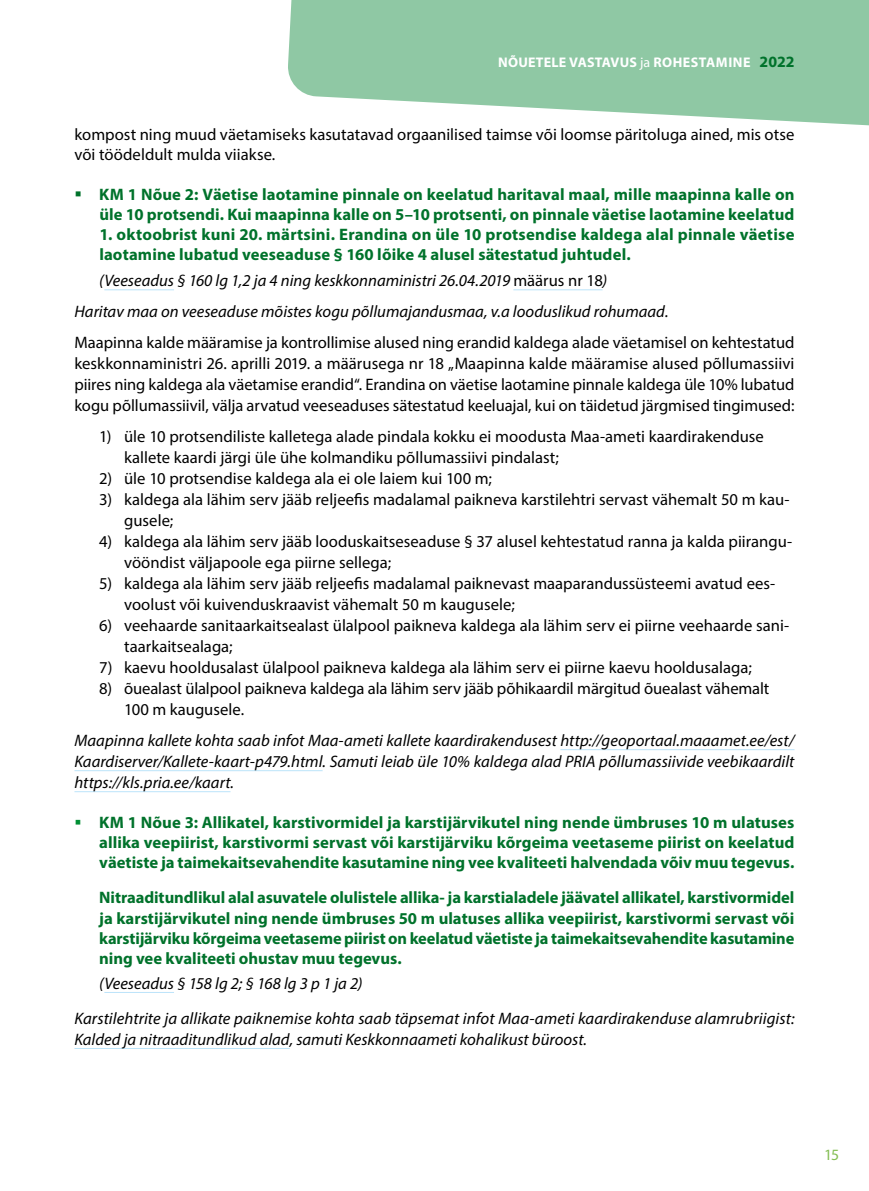
<style>
.page{position:relative;width:869px;height:1191px;background:#fff}
.page>*{position:absolute;margin:0;border:0;box-sizing:border-box;transform-origin:0 0}
.t1{font:16.62px/21px "Myriad Pro";color:#000}
.t2{font:700 16.62px/20.1px "Myriad Pro";letter-spacing:.005em;color:#00722b}
.t3{font:italic 16.62px/21px "Myriad Pro";color:#000}
.t4{font:15.75px "Myriad Pro";color:#84be54}
.t5{font:700 14px "Myriad Pro";letter-spacing:.015em;color:#fff}
.s1{font-weight:400}
.s2{font-size:15.75px;color:#00722b}
.s3{font-style:normal}
.s4{color:#008f34}
</style>
<div class="page">
<svg style="left:288px;top:0;width:580px;height:126px;background:#9dcfaf"></svg>
<hr style="left:104px;top:289px;width:70px;height:1px;background:#bce4fa">
<hr style="left:513px;top:289px;width:89px;height:1px;background:#bce4fa">
<hr style="left:560px;top:749px;width:234px;height:1px;background:#bce4fa">
<hr style="left:74px;top:770px;width:248px;height:1px;background:#bce4fa">
<hr style="left:74px;top:791px;width:156px;height:1px;background:#bce4fa">
<hr style="left:104px;top:992px;width:70px;height:1px;background:#bce4fa">
<hr style="left:74px;top:1048px;width:215px;height:1px;background:#bce4fa">
<p class="t5" style="left:498px;top:53px;width:297px">NÕUETELE VASTAVUS <span class="s1">ja</span> ROHESTAMINE <span class="s2">2022</span></p>
<p class="t1" style="left:74px;top:124px;width:721px;line-height:20.1px">kompost ning muud väetamiseks kasutatavad orgaanilised taimse või loomse päritoluga ained, mis otse või töödeldult mulda viiakse.</p>
<p class="t2" style="left:99px;top:184px;width:696px">KM 1 Nõue 2: Väetise laotamine pinnale on keelatud haritaval maal, mille maapinna kalle on üle 10 protsendi. Kui maapinna kalle on 5–10 protsenti, on pinnale väetise laotamine keelatud</p>
<p class="t2" style="left:99px;top:224px;width:696px">1. oktoobrist kuni 20. märtsini. Erandina on üle 10 protsendise kaldega alal pinnale väetise laotamine lubatud veeseaduse § 160 lõike 4 alusel sätestatud juhtudel.</p>
<p class="t3" style="left:74px;top:265px;width:595px;line-height:31px;text-indent:25px">(Veeseadus § 160 lg 1,2 ja 4 ning keskkonnaministri 26.04.2019 <span class="s3">määrus nr 18</span>)<br>Haritav maa on veeseaduse mõistes kogu põllumajandusmaa, v.a looduslikud rohumaad.</p>
<p class="t1" style="left:74px;top:332px;width:721px;text-align:justify">Maapinna kalde määramise ja kontrollimise alused ning erandid kaldega alade väetamisel on kehtestatud keskkonnaministri 26. aprilli 2019. a määrusega nr 18 „Maapinna kalde määramise alused põllumassiivi piires ning kaldega ala väetamise erandid“. Erandina on väetise laotamine pinnale kaldega üle 10% lubatud kogu põllumassiivil, välja arvatud veeseaduses sätestatud keeluajal, kui on täidetud järgmised tingimused:</p>
<p class="t1" style="left:124px;top:426px;width:641px;text-indent:-25px">1) üle 10 protsendiliste kalletega alade pindala kokku ei moodusta Maa-ameti kaardirakenduse kallete kaardi järgi üle ühe kolmandiku põllumassiivi pindalast;</p>
<p class="t1" style="left:99px;top:468px;width:394px">2) üle 10 protsendise kaldega ala ei ole laiem kui 100 m;</p>
<p class="t1" style="left:124px;top:489px;width:666px;text-indent:-25px">3) kaldega ala lähim serv jääb reljeefis madalamal paikneva karstilehtri servast vähemalt 50 m kau&shy;gusele;</p>
<p class="t1" style="left:124px;top:531px;width:669px;text-indent:-25px">4) kaldega ala lähim serv jääb looduskaitseseaduse § 37 alusel kehtestatud ranna ja kalda piirangu&shy;vööndist väljapoole ega piirne sellega;</p>
<p class="t1" style="left:124px;top:573px;width:652px;text-indent:-25px">5) kaldega ala lähim serv jääb reljeefis madalamal paiknevast maaparandussüsteemi avatud ees&shy;voolust või kuivenduskraavist vähemalt 50 m kaugusele;</p>
<p class="t1" style="left:124px;top:615px;width:666px;text-indent:-25px">6) veehaarde sanitaarkaitsealast ülalpool paikneva kaldega ala lähim serv ei piirne veehaarde sani&shy;taarkaitsealaga;</p>
<p class="t1" style="left:99px;top:657px;width:653px">7) kaevu hooldusalast ülalpool paikneva kaldega ala lähim serv ei piirne kaevu hooldusalaga;</p>
<p class="t1" style="left:124px;top:678px;width:646px;text-indent:-25px">8) õuealast ülalpool paikneva kaldega ala lähim serv jääb põhikaardil märgitud õuealast vähemalt<br>100 m kaugusele.</p>
<p class="t3" style="left:74px;top:730px;width:721px;text-align:justify">Maapinna kallete kohta saab infot Maa-ameti kallete kaardirakendusest http://geoportaal.maaamet.ee/est/ Kaardiserver/Kallete-kaart-p479.html. Samuti leiab üle 10% kaldega alad PRIA põllumassiivide veebikaardilt https://kls.pria.ee/kaart.</p>
<p class="t2" style="left:99px;top:812px;width:696px;text-align:justify;text-indent:-25px"><span class="s4">▪</span> KM 1 Nõue 3: Allikatel, karstivormidel ja karstijärvikutel ning nende ümbruses 10 m ulatuses allika veepiirist, karstivormi servast või karstijärviku kõrgeima veetaseme piirist on keelatud väetiste ja taimekaitsevahendite kasutamine ning vee kvaliteeti halvendada võiv muu tegevus.</p>
<p class="t2" style="left:99px;top:887px;width:696px;text-align:justify">Nitraaditundlikul alal asuvatele olulistele allika- ja karstialadele jäävatel allikatel, karstivormidel ja karstijärvikutel ning nende ümbruses 50 m ulatuses allika veepiirist, karstivormi servast või karstijärviku kõrgeima veetaseme piirist on keelatud väetiste ja taimekaitsevahendite kasutamine ning vee kvaliteeti ohustav muu tegevus.</p>
<p class="t3" style="left:74px;top:965px;width:721px;line-height:35px;text-indent:25px">(Veeseadus § 158 lg 2; § 168 lg 3 p 1 ja 2)<br>Karstilehtrite ja allikate paiknemise kohta saab täpsemat infot Maa-ameti kaardirakenduse alamrubriigist:</p>
<p class="t3" style="left:74px;top:1028px;width:514px">Kalded ja nitraaditundlikud alad, samuti Keskkonnaameti kohalikust büroost.</p>
<p class="t4" style="left:823px;top:1144px;width:17px">15</p>
</div>
